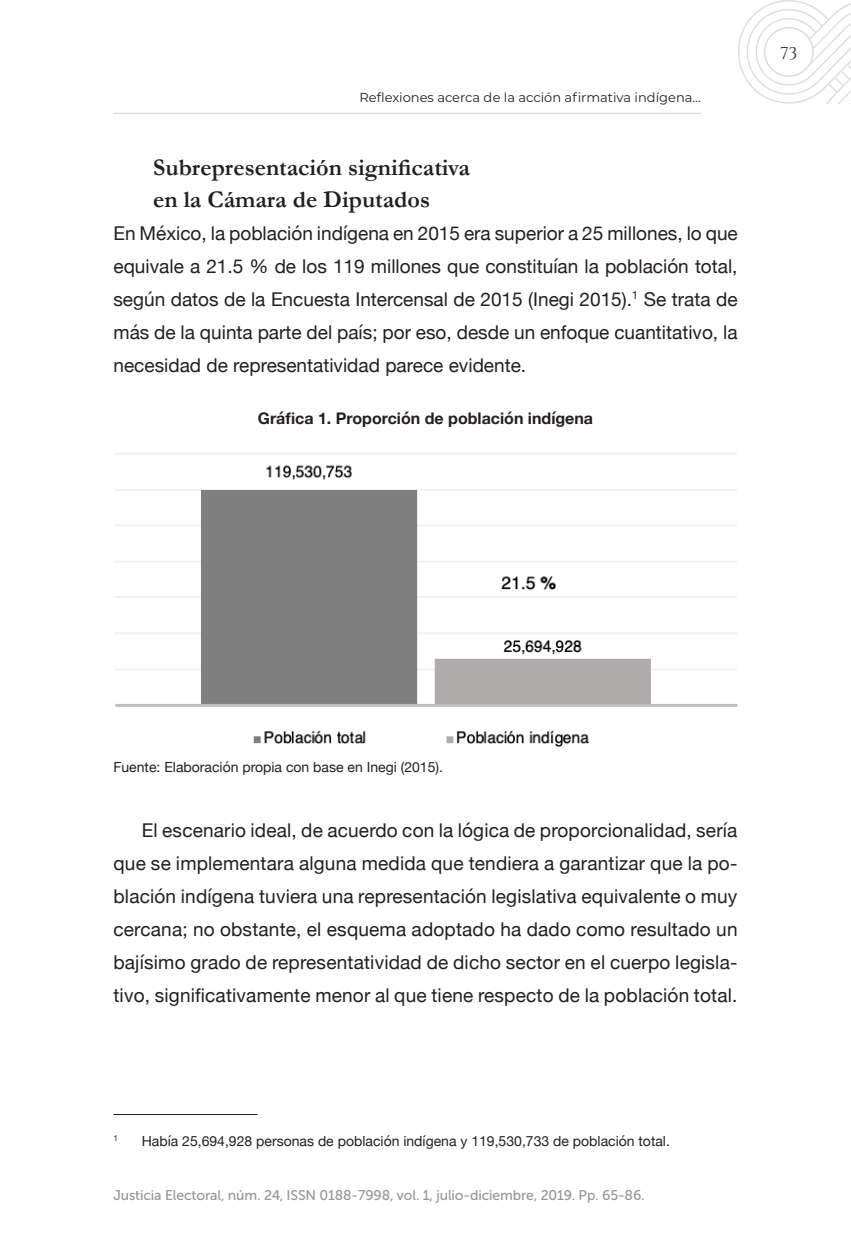
<style>
.page{position:relative;width:851px;height:1248px;background:#fff}
.page>*{position:absolute;margin:0;border:0;box-sizing:border-box;transform-origin:0 0}
._05_S2{font:700 24px/32px "Garamond";color:#231f20}
._08_texto{font:19px/33px "Helvetica Neue";letter-spacing:.01em;color:#231f20;text-align:justify}
._08_texto_sinsangria{font:19px/33px "Helvetica Neue";color:#231f20;text-align:justify}
.t1{font:17px "Cinzel";color:#231f20}
._16_tablas_titulos{font:700 16px "Helvetica Neue";color:#231f20}
.t2{font:14px "Museo Sans 500";letter-spacing:-.01em;color:#939598}
._09_notas{font:14px "Helvetica Neue";color:#231f20}
._15_fuente_tablas_y{font:14px "Helvetica Neue";color:#231f20}
.t3{font:13px "Montserrat";color:#231f20}
._09_notas-2{font:8.4px "Helvetica Neue";color:#231f20}
</style>
<div class="page">
<svg style="left:738px;top:0;width:112px;height:104px"></svg>
<div style="left:764px;top:28px;width:48px;height:48px;background:#fff;border-radius:50%"></div>
<div style="left:763px;top:27px;width:50px;height:50px;border:2px solid #dcdddf;border-radius:50%"></div>
<hr style="left:113px;top:113px;width:587px;height:1px;background:#d1d2d4">
<hr style="left:113px;top:1113px;width:144px;height:1px;background:#231f20">
<img style="left:115px;top:453px;width:622px;height:295px">
<p class="t3" style="left:359px;top:88px;width:343px">Reflexiones acerca de la acción afirmativa indígena...</p>
<p class="_05_S2" style="left:153px;top:150px;width:318px">Subrepresentación significativa en la Cámara de Diputados</p>
<p class="_08_texto_sinsangria" style="left:113px;top:217px;width:625px">En México, la población indígena en 2015 era superior a 25 millones, lo que equivale a 21.5 % de los 119 millones que constituían la población total, según datos de la Encuesta Intercensal de 2015 (Inegi 2015).<sup>1</sup> Se trata de más de la quinta parte del país; por eso, desde un enfoque cuantitativo, la necesidad de representatividad parece evidente.</p>
<p class="_16_tablas_titulos" style="left:258px;top:405px;width:337px">Gráfica 1. Proporción de población indígena</p>
<p class="t1" style="left:780px;top:43px;width:19px">73</p>
<p class="_15_fuente_tablas_y" style="left:113px;top:757px;width:331px">Fuente: Elaboración propia con base en Inegi (2015).</p>
<p class="_08_texto" style="left:113px;top:815px;width:625px;text-indent:28px">El escenario ideal, de acuerdo con la lógica de proporcionalidad, sería que se implementara alguna medida que tendiera a garantizar que la po&shy;blación indígena tuviera una representación legislativa equivalente o muy cercana; no obstante, el esquema adoptado ha dado como resultado un bajísimo grado de representatividad de dicho sector en el cuerpo legisla&shy;tivo, significativamente menor al que tiene respecto de la población total.</p>
<p class="_09_notas-2" style="left:113px;top:1131px;width:6px">1</p>
<p class="_09_notas" style="left:142px;top:1130px;width:529px">Había 25,694,928 personas de población indígena y 119,530,733 de población total.</p>
<p class="t2" style="left:113px;top:1186px;width:532px">Justicia Electoral, núm. 24, ISSN 0188-7998, vol. 1, julio-diciembre, 2019. Pp. 65-86.</p>
</div>
